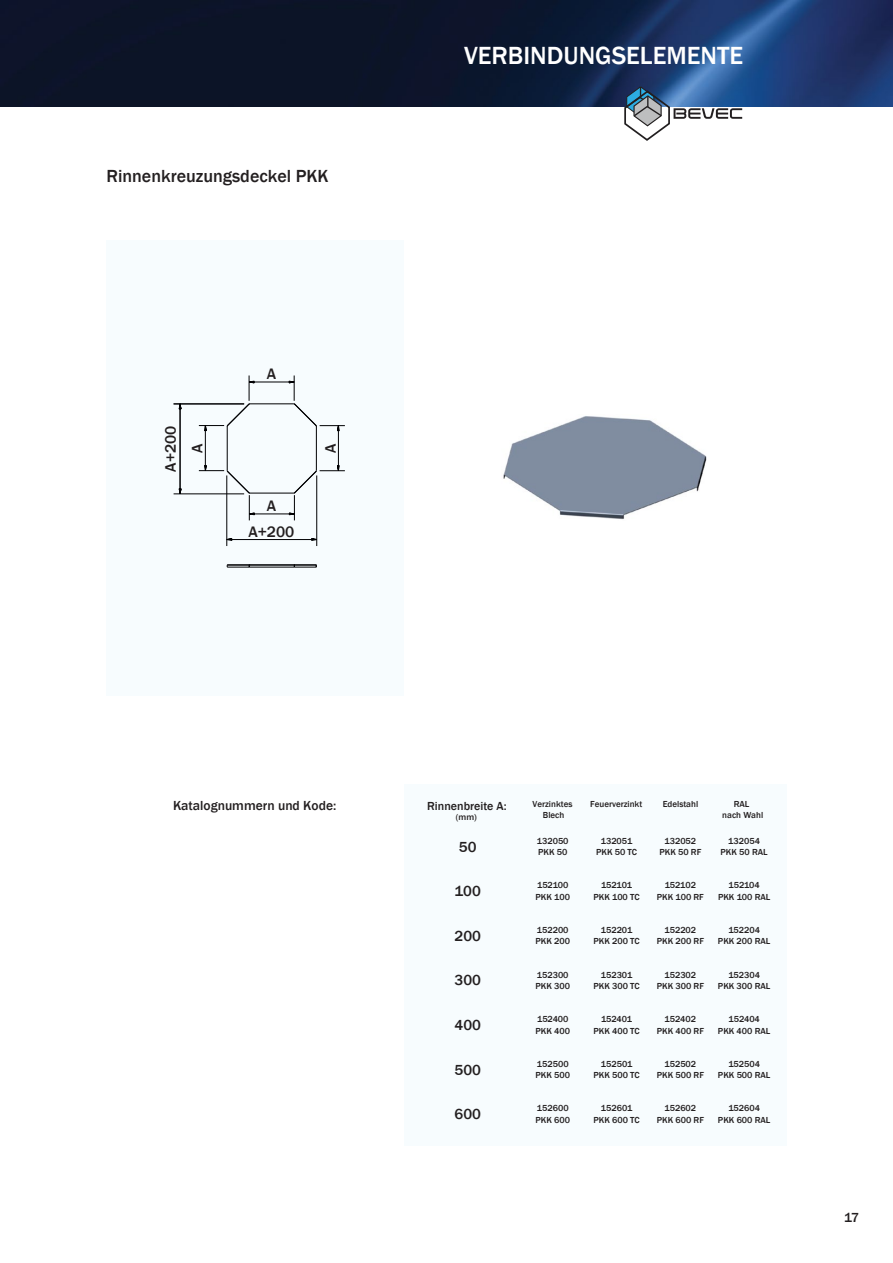
<style>
.page{position:relative;width:893px;height:1263px;background:#fff}
.page>*{position:absolute;margin:0;border:0;box-sizing:border-box;transform-origin:0 0}
.t1{font:500 25.5px "Franklin Gothic";color:#fff}
.t2{font:500 18px "Franklin Gothic";color:#231f20}
.t3{font:500 15.6px/25.7px "Franklin Gothic";color:#231f20;text-align:center}
.t4{font:500 15px "Franklin Gothic";color:#231f20}
.t5{font:500 13.5px "Franklin Gothic";color:#231f20}
.t6{font:500 12px "Franklin Gothic";color:#231f20}
.t7{font:500 9px/11.6px "Franklin Gothic";color:#231f20;text-align:center}
</style>
<div class="page">
<div style="left:404px;top:784px;width:383px;height:362px;background:#f7fcfe"></div>
<img style="left:503px;top:416px;width:203px;height:103px">
<div style="left:106px;top:240px;width:298px;height:455px;background:#f7fcfe"></div>
<hr style="left:316px;top:426px;width:1px;height:45px;background:#000002">
<hr style="left:227px;top:426px;width:1px;height:45px;background:#000002">
<hr style="left:250px;top:493px;width:44px;height:1px;background:#000002">
<hr style="left:250px;top:403px;width:44px;height:1px;background:#000002">
<hr style="left:174px;top:494px;width:70px;height:1px;background:#000002">
<hr style="left:205px;top:426px;width:1px;height:42px;background:#000002">
<hr style="left:338px;top:426px;width:1px;height:42px;background:#000002">
<hr style="left:252px;top:514px;width:42px;height:1px;background:#000002">
<hr style="left:252px;top:382px;width:42px;height:1px;background:#000002">
<svg style="left:199px;top:465px;width:56px;height:55px"></svg>
<svg style="left:199px;top:375px;width:56px;height:56px"></svg>
<svg style="left:289px;top:465px;width:56px;height:55px"></svg>
<svg style="left:289px;top:375px;width:56px;height:56px"></svg>
<svg style="left:293px;top:564px;width:24px;height:4px"></svg>
<hr style="left:250px;top:564px;width:44px;height:1px;background:#000002">
<hr style="left:249px;top:567px;width:45px;height:1px;background:#000002">
<svg style="left:227px;top:564px;width:23px;height:4px"></svg>
<hr style="left:250px;top:565px;width:44px;height:1px;background:#000002">
<hr style="left:174px;top:404px;width:70px;height:1px;background:#000002">
<hr style="left:180px;top:404px;width:1px;height:89px;background:#000002">
<hr style="left:227px;top:475px;width:1px;height:71px;background:#000002">
<hr style="left:227px;top:539px;width:89px;height:1px;background:#000002">
<svg style="left:226px;top:538px;width:6px;height:3px"></svg>
<hr style="left:316px;top:475px;width:1px;height:71px;background:#000002">
<img style="left:0;top:0;width:893px;height:106px">
<svg style="left:623px;top:86px;width:119px;height:55px"></svg>
<h2 class="t2" style="left:106px;top:165px;width:224px">Rinnenkreuzungsdeckel PKK</h2>
<h3 class="t3" style="left:267px;top:361px;width:11px">A</h3>
<h3 class="t3" style="left:158px;top:472px;width:47px;rotate:-90deg">A+200</h3>
<h3 class="t3" style="left:185px;top:453px;width:11px;rotate:-90deg">A</h3>
<h3 class="t3" style="left:318px;top:453px;width:11px;rotate:-90deg">A</h3>
<h3 class="t3" style="left:248px;top:493px;width:47px">A<br>A+200</h3>
<h1 class="t1" style="left:464px;top:40px;width:280px">VERBINDUNGSELEMENTE</h1>
<h3 class="t5" style="left:173px;top:797px;width:165px">Katalognummern und Kode:</h3>
<p class="t7" style="left:590px;top:798px;width:54px">Feuerverzinkt</p>
<p class="t7" style="left:663px;top:798px;width:37px">Edelstahl</p>
<h3 class="t6" style="left:427px;top:798px;width:81px">Rinnenbreite A:</h3>
<p class="t7" style="left:533px;top:799px;width:41px;line-height:10.8px">Verzinktes<br>Blech</p>
<p class="t7" style="left:722px;top:799px;width:42px;line-height:10.8px">RAL<br>nach Wahl</p>
<p class="t7" style="left:456px;top:811px;width:22px">(mm)</p>
<h3 class="t4" style="left:459px;top:837px;width:19px">50</h3>
<h3 class="t4" style="left:455px;top:882px;width:28px">100</h3>
<h3 class="t4" style="left:455px;top:926px;width:28px">200</h3>
<h3 class="t4" style="left:455px;top:971px;width:28px">300</h3>
<h3 class="t4" style="left:455px;top:1016px;width:28px">400</h3>
<h3 class="t4" style="left:455px;top:1060px;width:28px">500</h3>
<h3 class="t4" style="left:455px;top:1105px;width:28px">600</h3>
<p class="t7" style="left:537px;top:835px;width:33px;text-align:left">132050<br>PKK 50</p>
<p class="t7" style="left:536px;top:880px;width:36px;text-align:left">152100<br>PKK 100</p>
<p class="t7" style="left:535px;top:924px;width:36px;text-align:left">152200<br>PKK 200</p>
<p class="t7" style="left:535px;top:969px;width:36px;text-align:left">152300<br>PKK 300</p>
<p class="t7" style="left:535px;top:1013px;width:36px;text-align:left">152400<br>PKK 400</p>
<p class="t7" style="left:535px;top:1058px;width:36px;text-align:left">152500<br>PKK 500</p>
<p class="t7" style="left:536px;top:1103px;width:36px;text-align:left">152600<br>PKK 600</p>
<p class="t7" style="left:596px;top:835px;width:42px">132051<br>PKK 50 TC</p>
<p class="t7" style="left:593px;top:879px;width:48px">152101<br>PKK 100 TC</p>
<p class="t7" style="left:593px;top:924px;width:48px">152201<br>PKK 200 TC</p>
<p class="t7" style="left:593px;top:969px;width:48px">152301<br>PKK 300 TC</p>
<p class="t7" style="left:593px;top:1013px;width:48px">152401<br>PKK 400 TC</p>
<p class="t7" style="left:593px;top:1058px;width:48px">152501<br>PKK 500 TC</p>
<p class="t7" style="left:593px;top:1103px;width:48px">152601<br>PKK 600 TC</p>
<p class="t7" style="left:659px;top:835px;width:43px">132052<br>PKK 50 RF</p>
<p class="t7" style="left:657px;top:879px;width:49px">152102<br>PKK 100 RF</p>
<p class="t7" style="left:657px;top:924px;width:49px">152202<br>PKK 200 RF</p>
<p class="t7" style="left:657px;top:969px;width:49px">152302<br>PKK 300 RF</p>
<p class="t7" style="left:657px;top:1013px;width:49px">152402<br>PKK 400 RF</p>
<p class="t7" style="left:657px;top:1058px;width:49px">152502<br>PKK 500 RF</p>
<p class="t7" style="left:657px;top:1103px;width:49px">152602<br>PKK 600 RF</p>
<p class="t7" style="left:721px;top:835px;width:49px">132054<br>PKK 50 RAL</p>
<p class="t7" style="left:718px;top:879px;width:54px">152104<br>PKK 100 RAL</p>
<p class="t7" style="left:718px;top:924px;width:54px">152204<br>PKK 200 RAL</p>
<p class="t7" style="left:718px;top:969px;width:54px">152304<br>PKK 300 RAL</p>
<p class="t7" style="left:718px;top:1013px;width:54px">152404<br>PKK 400 RAL</p>
<p class="t7" style="left:718px;top:1058px;width:54px">152504<br>PKK 500 RAL</p>
<p class="t7" style="left:718px;top:1103px;width:54px">152604<br>PKK 600 RAL</p>
<h3 class="t5" style="left:844px;top:1209px;width:17px">17</h3>
</div>
